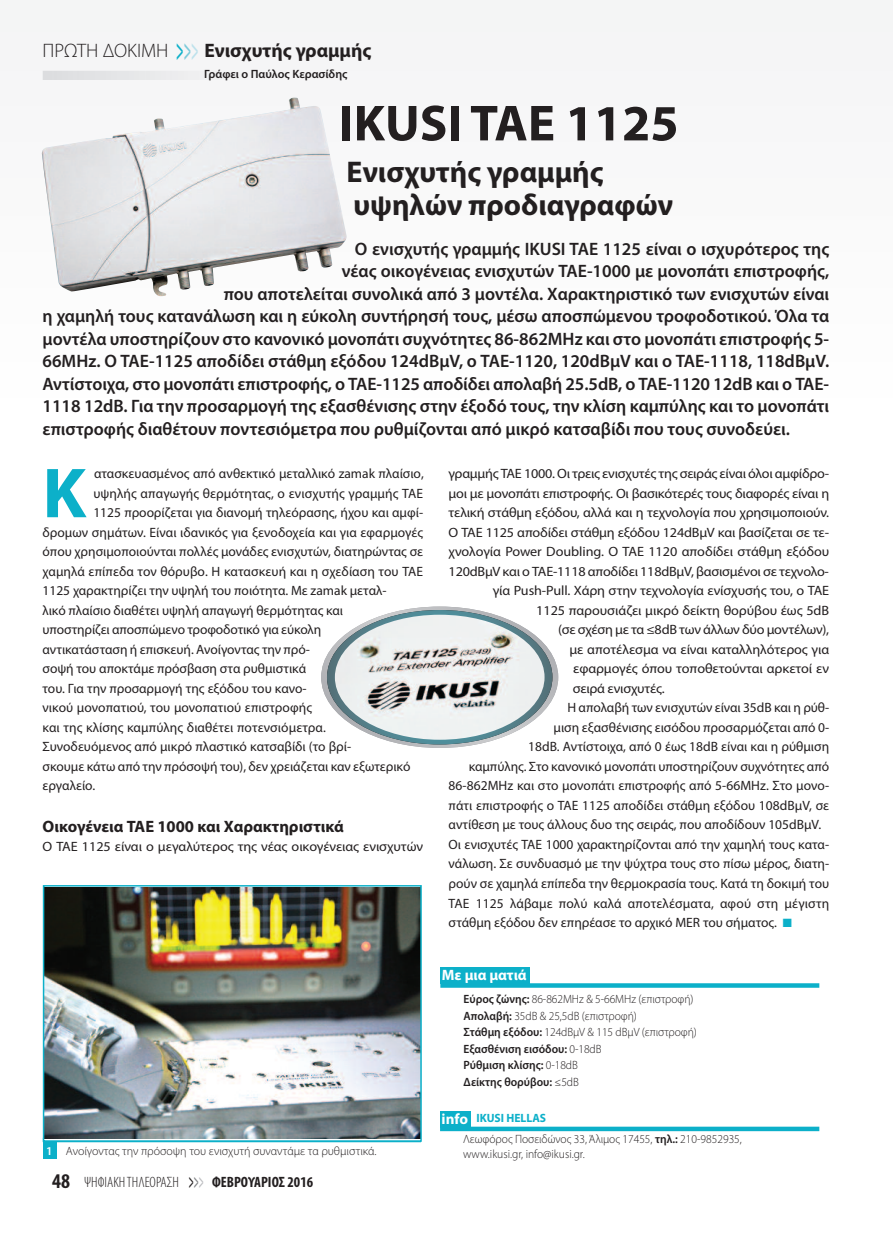
<style>
.page{position:relative;width:893px;height:1234px;background:#fff}
.page>*{position:absolute;margin:0;border:0;box-sizing:border-box;transform-origin:0 0}
.t1{font:700 71.4px "Myriad Pro";color:#0cb0c9}
.t2{font:700 51px "Myriad Pro";color:#231f20}
.t3{font:700 30px/33px "Myriad Pro";color:#231f20}
.t4{font:700 19.5px "Myriad Pro";color:#231f20}
.t5{font:600 18px "Myriad Pro";color:#231f20}
.t6{font:700 16.5px "Myriad Pro";color:#231f20}
.t7{font:300 condensed 15px "Myriad Pro";color:#231f20}
.t8{font:700 15px "Myriad Pro";color:#fff}
.t9{font:13.5px "Myriad Pro";color:#231f20}
.t10{font:13.5px "Myriad Pro";color:#231f20;scale:1.05 1}
.t11{font:300 12px/16.5px "Myriad Pro";color:#231f20;scale:.96 1}
.t12{font:300 12px "Myriad Pro";color:#231f20}
.t13{font:600 12px "Myriad Pro";color:#231f20}
.s1{font-weight:300}
.s2{font-weight:600;font-size:31.2px;color:#0cb0c9}
.s3{font-weight:600;font-size:31.2px;color:#7ccada}
.s4{font-weight:600;font-size:31.2px;color:#bee2ec}
.s5{color:#0cb0c9}
.s6{font-weight:600;color:#fff}
.s7{font-weight:700;font-size:21px}
.s8{font-weight:600;font-stretch:normal;font-size:20.85px}
.s9{font-weight:600;font-stretch:normal;font-size:20.85px;color:#808285}
.s10{font-weight:600;font-stretch:normal;font-size:20.85px;color:#bcbdc0}
.s11{font-weight:700}
.s12{font-weight:600}
.s13{font-weight:700;font-size:15px;color:#fff}
.s14{font-weight:700;color:#0cb0c9}
</style>
<div class="page">
<div style="left:43px;top:1138px;width:14px;height:20px;background:#0cb0c9"></div>
<svg style="left:321px;top:606px;width:237px;height:141px"></svg>
<svg style="left:327px;top:610px;width:225px;height:134px;background:#59828c"></svg>
<img style="left:335px;top:614px;width:210px;height:125px;border-radius:50%">
<div style="left:440px;top:1110px;width:30px;height:17px;background:#0cb0c9"></div>
<svg style="left:440px;top:1126px;width:379px;height:4px;background:#31bcd1"></svg>
<div style="left:440px;top:967px;width:90px;height:16px;background:#0cb0c9"></div>
<svg style="left:440px;top:983px;width:379px;height:4px;background:#18b3cb"></svg>
<img style="left:46px;top:887px;width:373px;height:251px">
<div style="left:43px;top:884px;width:379px;height:257px;border:2px solid #0cb0c9"></div>
<img style="left:42px;top:97px;width:305px;height:199px">
<h3 class="t4" style="left:43px;top:43px;width:330px"><span class="s1">ΠΡΩΤΗ ΔΟΚΙΜΗ</span> <span class="s2">&gt;</span><span class="s3">&gt;</span><span class="s4">&gt;</span> Ενισχυτής γραμμής</h3>
<p class="t13" style="left:204px;top:69px;width:145px">Γράφει ο Παύλος Κερασίδης</p>
<h2 class="t2" style="left:339px;top:104px;width:341px">IKUSI TAE 1125</h2>
<h3 class="t3" style="left:347px;top:157px;width:328px">Ενισχυτής γραμμής υψηλών προδιαγραφών</h3>
<h3 class="t5" style="left:355px;top:242px;width:476px">Ο ενισχυτής γραμμής IKUSI TAE 1125 είναι ο ισχυρότερος της</h3>
<h3 class="t5" style="left:342px;top:264px;width:489px">νέας οικογένειας ενισχυτών TAE-1000 με μονοπάτι επιστροφής,</h3>
<h3 class="t5" style="left:224px;top:287px;width:607px">που αποτελείται συνολικά από 3 μοντέλα. Χαρακτηριστικό των ενισχυτών είναι</h3>
<h3 class="t5" style="left:43px;top:309px;width:788px">η χαμηλή τους κατανάλωση και η εύκολη συντήρησή τους, μέσω αποσπώμενου τροφοδοτικού. Όλα τα</h3>
<h3 class="t5" style="left:43px;top:332px;width:788px">μοντέλα υποστηρίζουν στο κανονικό μονοπάτι συχνότητες 86-862MHz και στο μονοπάτι επιστροφής 5-</h3>
<h3 class="t5" style="left:43px;top:354px;width:788px">66MHz. Ο TAE-1125 αποδίδει στάθμη εξόδου 124dBμV, ο TAE-1120, 120dBμV και ο TAE-1118, 118dBμV.</h3>
<h3 class="t5" style="left:43px;top:377px;width:788px">Αντίστοιχα, στο μονοπάτι επιστροφής, ο TAE-1125 αποδίδει απολαβή 25.5dB, ο TAE-1120 12dB και ο TAE-</h3>
<h3 class="t5" style="left:43px;top:399px;width:788px">1118 12dB. Για την προσαρμογή της εξασθένισης στην έξοδό τους, την κλίση καμπύλης και το μονοπάτι</h3>
<h3 class="t5" style="left:43px;top:422px;width:749px">επιστροφής διαθέτουν ποντεσιόμετρα που ρυθμίζονται από μικρό κατσαβίδι που τους συνοδεύει.</h3>
<h1 class="t1" style="left:43px;top:466px;width:45px">K</h1>
<p class="t9" style="left:94px;top:468px;width:331px">ατασκευασμένος από ανθεκτικό μεταλλικό zamak πλαίσιο,</p>
<p class="t10" style="left:449px;top:468px;width:364px">γραμμής TAE 1000. Οι τρεις ενισχυτές της σειράς είναι όλοι αμφίδρο-</p>
<p class="t10" style="left:449px;top:488px;width:364px">μοι με μονοπάτι επιστροφής. Οι βασικότερές τους διαφορές είναι η</p>
<p class="t10" style="left:449px;top:507px;width:364px">τελική στάθμη εξόδου, αλλά και η τεχνολογία που χρησιμοποιούν.</p>
<p class="t10" style="left:449px;top:527px;width:364px">Ο TAE 1125 αποδίδει στάθμη εξόδου 124dBμV και βασίζεται σε τε-</p>
<p class="t10" style="left:449px;top:546px;width:364px">χνολογία Power Doubling. Ο TAE 1120 αποδίδει στάθμη εξόδου</p>
<p class="t10" style="left:449px;top:566px;width:364px">120dBμV και ο TAE-1118 αποδίδει 118dBμV, βασισμένοι σε τεχνολο-</p>
<p class="t10" style="left:493px;top:585px;width:322px">γία Push-Pull. Χάρη στην τεχνολογία ενίσχυσής του, o ΤΑΕ</p>
<p class="t10" style="left:536px;top:605px;width:280px">1125 παρουσιάζει μικρό δείκτη θορύβου έως 5dB</p>
<p class="t10" style="left:558px;top:624px;width:260px">(σε σχέση με τα ≤8dB των άλλων δύο μοντέλων),</p>
<p class="t10" style="left:569px;top:644px;width:249px">με αποτέλεσμα να είναι καταλληλότερος για</p>
<p class="t10" style="left:573px;top:663px;width:245px">εφαρμογές όπου τοποθετούνται αρκετοί εν</p>
<p class="t10" style="left:573px;top:683px;width:89px">σειρά ενισχυτές.</p>
<p class="t9" style="left:567px;top:702px;width:263px">Η απολαβή των ενισχυτών είναι 35dB και η ρύθ-</p>
<p class="t9" style="left:554px;top:722px;width:277px">μιση εξασθένισης εισόδου προσαρμόζεται από 0-</p>
<p class="t9" style="left:528px;top:741px;width:302px">18dB. Αντίστοιχα, από 0 έως 18dB είναι και η ρύθμιση</p>
<p class="t9" style="left:469px;top:761px;width:362px">καμπύλης. Στο κανονικό μονοπάτι υποστηρίζουν συχνότητες από</p>
<p class="t9" style="left:449px;top:780px;width:382px">86-862MHz και στο μονοπάτι επιστροφής από 5-66MHz. Στο μονο-</p>
<p class="t9" style="left:449px;top:800px;width:382px">πάτι επιστροφής ο TAE 1125 αποδίδει στάθμη εξόδου 108dBμV, σε</p>
<p class="t9" style="left:449px;top:819px;width:374px">αντίθεση με τους άλλους δυο της σειράς, που αποδίδουν 105dBμV.</p>
<p class="t9" style="left:449px;top:839px;width:382px">Οι ενισχυτές TAE 1000 χαρακτηρίζονται από την χαμηλή τους κατα-</p>
<p class="t9" style="left:449px;top:858px;width:382px">νάλωση. Σε συνδυασμό με την ψύχτρα τους στο πίσω μέρος, διατη-</p>
<p class="t9" style="left:449px;top:878px;width:382px">ρούν σε χαμηλά επίπεδα την θερμοκρασία τους. Κατά τη δοκιμή του</p>
<p class="t9" style="left:449px;top:897px;width:382px">TAE 1125 λάβαμε πολύ καλά αποτελέσματα, αφού στη μέγιστη</p>
<p class="t9" style="left:449px;top:917px;width:345px">στάθμη εξόδου δεν επηρέασε το αρχικό MER του σήματος. <span class="s5">■</span></p>
<p class="t9" style="left:93px;top:488px;width:331px">υψηλής απαγωγής θερμότητας, ο ενισχυτής γραμμής TAE</p>
<p class="t9" style="left:93px;top:507px;width:331px">1125 προορίζεται για διανομή τηλεόρασης, ήχου και αμφί-</p>
<p class="t9" style="left:43px;top:527px;width:382px">δρομων σημάτων. Είναι ιδανικός για ξενοδοχεία και για εφαρμογές</p>
<p class="t9" style="left:43px;top:546px;width:382px">όπου χρησιμοποιούνται πολλές μονάδες ενισχυτών, διατηρώντας σε</p>
<p class="t9" style="left:43px;top:566px;width:382px">χαμηλά επίπεδα τον θόρυβο. Η κατασκευή και η σχεδίαση του TAE</p>
<p class="t9" style="left:43px;top:585px;width:346px">1125 χαρακτηρίζει την υψηλή του ποιότητα. Με zamak μεταλ-</p>
<p class="t9" style="left:43px;top:605px;width:302px">λικό πλαίσιο διαθέτει υψηλή απαγωγή θερμότητας και</p>
<p class="t9" style="left:43px;top:624px;width:280px">υποστηρίζει αποσπώμενο τροφοδοτικό για εύκολη</p>
<p class="t9" style="left:43px;top:644px;width:269px">αντικατάσταση ή επισκευή. Ανοίγοντας την πρό-</p>
<p class="t9" style="left:43px;top:663px;width:265px">σοψή του αποκτάμε πρόσβαση στα ρυθμιστικά</p>
<p class="t9" style="left:43px;top:683px;width:266px">του. Για την προσαρμογή της εξόδου του κανο-</p>
<p class="t9" style="left:43px;top:702px;width:271px">νικού μονοπατιού, του μονοπατιού επιστροφής</p>
<p class="t9" style="left:43px;top:722px;width:285px">και της κλίσης καμπύλης διαθέτει ποτενσιόμετρα.</p>
<p class="t9" style="left:43px;top:741px;width:310px">Συνοδευόμενος από μικρό πλαστικό κατσαβίδι (το βρί-</p>
<p class="t9" style="left:43px;top:761px;width:369px">σκουμε κάτω από την πρόσοψή του), δεν χρειάζεται καν εξωτερικό</p>
<p class="t9" style="left:43px;top:780px;width:54px">εργαλείο.</p>
<p class="t6" style="left:43px;top:819px;width:303px">Οικογένεια TAE 1000 και Χαρακτηριστικά</p>
<p class="t10" style="left:43px;top:841px;width:364px">Ο TAE 1125 είναι ο μεγαλύτερος της νέας οικογένειας ενισχυτών</p>
<p class="t8" style="left:442px;top:969px;width:86px">Με μια ματιά</p>
<p class="t12" style="left:46px;top:1145px;width:332px"><span class="s6">1</span> Ανοίγοντας την πρόσοψη του ενισχυτή συναντάμε τα ρυθμιστικά.</p>
<p class="t7" style="left:52px;top:1176px;width:262px"><span class="s7">48</span> ΨΗΦΙΑΚΗΤΗΛΕΟΡΑΣΗ <span class="s8">&gt;</span><span class="s9">&gt;</span><span class="s10">&gt;</span> <span class="s11">ΦΕΒΡΟΥΑΡΙΟΣ 2016</span></p>
<p class="t11" style="left:463px;top:991px;width:245px"><span class="s12">Εύρος ζώνης:</span> 86-862MHz &amp; 5-66MHz (επιστροφή)<br><span class="s12">Απολαβή:</span> 35dB &amp; 25,5dB (επιστροφή)<br><span class="s12">Στάθμη εξόδου:</span> 124dBμV &amp; 115 dBμV (επιστροφή)<br><span class="s12">Εξασθένιση εισόδου:</span> 0-18dB<br><span class="s12">Ρύθμιση κλίσης:</span> 0-18dB<br><span class="s12">Δείκτης θορύβου:</span> ≤5dB</p>
<p class="t11" style="left:463px;top:1107px;width:292px;line-height:21.9px;text-indent:-22px"><span class="s13">info</span> <span class="s14">IKUSI HELLAS<br></span>Λεωφόρος Ποσειδώνος 33, Άλιμος 17455, <span class="s12">τηλ.:</span> 210-9852935,</p>
<p class="t11" style="left:463px;top:1146px;width:128px">www.ikusi.gr, info@ikusi.gr.</p>
</div>
